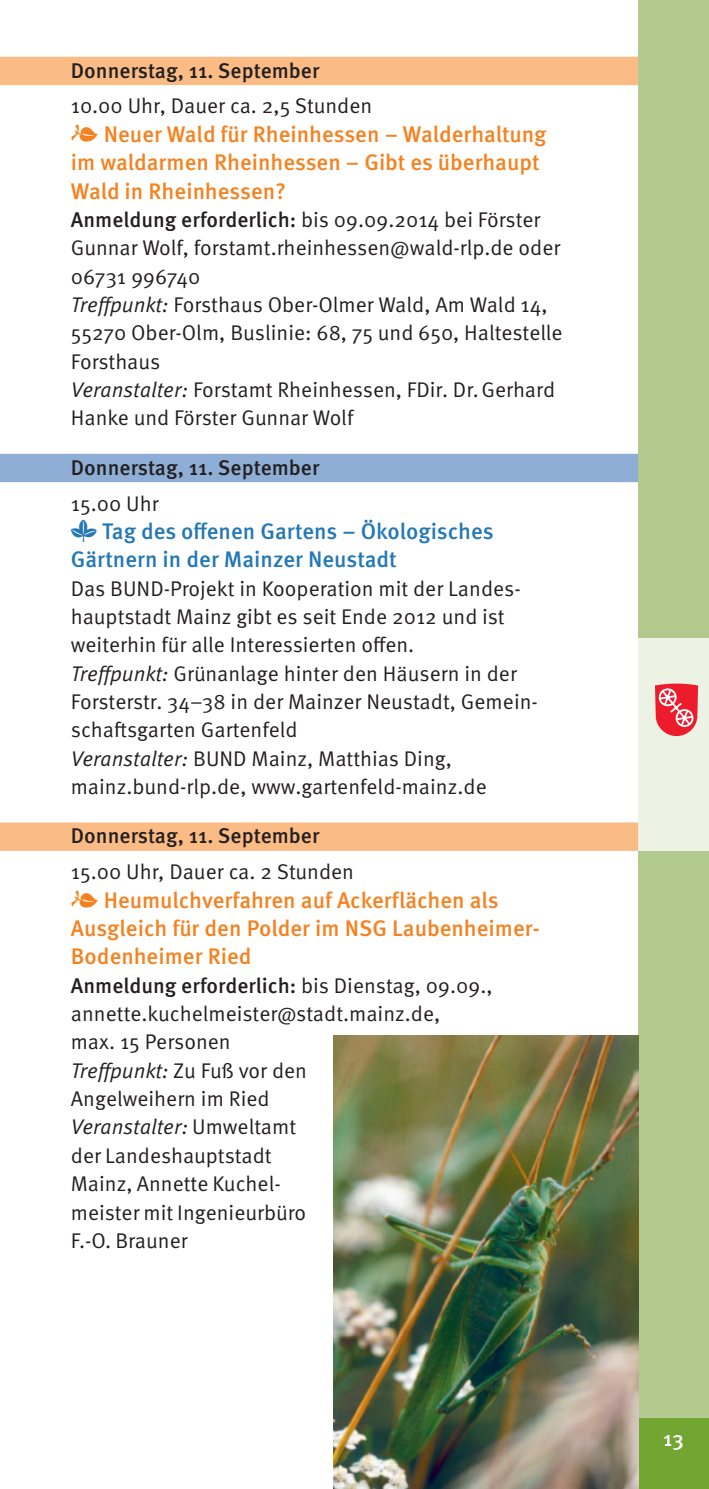
<style>
.page{position:relative;width:709px;height:1489px;background:#fff}
.page>*{position:absolute;margin:0;border:0;box-sizing:border-box;transform-origin:0 0}
.t1{font:500 22.5px/28.2px "Meta Pro";color:#f58220}
.t2{font:500 22.5px/28.2px "Meta Pro";color:#2378b5}
.t3{font:21.25px/28.2px "Meta Pro Norm";color:#231f20}
.t4{font:500 21.25px "Meta Pro";color:#231f20}
.t5{font:21.25px "Meta Pro Norm Ita";color:#231f20}
.t6{font:500 21.25px "Meta Pro";color:#fff}
.s1{font-family:"Meta Pro";font-weight:500}
.s2{font-family:"Meta Pro Norm Ita"}
.s3{font-family:"Meta Pro Norm";font-weight:400}
.s4{font-family:"Meta Pro Norm"}
</style>
<div class="page">
<div style="left:638px;top:0;width:71px;height:1488px;background:#b2ca8e"></div>
<div style="left:638px;top:1417px;width:71px;height:71px;background:#73a532"></div>
<div style="left:638px;top:638px;width:71px;height:212px;background:#edf3e4"></div>
<svg style="left:655px;top:683px;width:43px;height:53px;background:#f05a65"></svg>
<div style="left:0;top:57px;width:638px;height:28px;background:#fbbb85"></div>
<div style="left:0;top:454px;width:638px;height:28px;background:#8eaed6"></div>
<div style="left:0;top:822px;width:638px;height:28px;background:#fbbb85"></div>
<img style="left:333px;top:1035px;width:305px;height:453px">
<p class="t4" style="left:71px;top:54px;width:250px">Donnerstag, 11. September</p>
<p class="t3" style="left:71px;top:91px;width:303px">10.00 Uhr, Dauer ca. 2,5 Stunden</p>
<p class="t1" style="left:71px;top:118px;width:477px">• Neuer Wald für Rheinhessen – Walderhaltung im waldarmen Rheinhessen – Gibt es überhaupt<br>Wald in Rheinhessen?</p>
<p class="t3" style="left:71px;top:204px;width:493px"><span class="s1">Anmeldung erforderlich:</span> bis 09.09.2014 bei Förster Gunnar Wolf, forstamt.rheinhessen@wald-rlp.de oder 06731 996740<br><span class="s2">Treffpunkt:</span> Forsthaus Ober-Olmer Wald, Am Wald 14, 55270 Ober-Olm, Buslinie: 68, 75 und 650, Haltestelle Forsthaus<br><span class="s2">Veranstalter:</span> Forstamt Rheinhessen, FDir. Dr.Gerhard Hanke und Förster Gunnar Wolf</p>
<p class="t4" style="left:71px;top:451px;width:250px">Donnerstag, 11. September</p>
<p class="t3" style="left:71px;top:487px;width:89px">15.00 Uhr</p>
<p class="t2" style="left:71px;top:515px;width:424px">• Tag des offenen Gartens – Ökologisches<br>Gärtnern in der Mainzer Neustadt</p>
<p class="t3" style="left:71px;top:572px;width:468px">Das BUND-Projekt in Kooperation mit der Landes&shy;hauptstadt Mainz gibt es seit Ende 2012 und ist weiterhin für alle Interessierten offen.<br><span class="s2">Treffpunkt:</span> Grünanlage hinter den Häusern in der Forsterstr. 34–38 in der Mainzer Neustadt, Gemein&shy;schaftsgarten Gartenfeld<br><span class="s2">Veranstalter:</span> BUND Mainz, Matthias Ding, mainz.bund-rlp.de, www.gartenfeld-mainz.de</p>
<p class="t4" style="left:71px;top:819px;width:250px">Donnerstag, 11. September</p>
<p class="t3" style="left:71px;top:856px;width:285px">15.00 Uhr, Dauer ca. 2 Stunden</p>
<p class="t1" style="left:71px;top:884px;width:470px">• Heumulchverfahren auf Ackerflächen als<br>Ausgleich für den Polder im NSG Laubenheimer-<br>Bodenheimer Ried</p>
<p class="t4" style="left:71px;top:968px;width:423px">Anmeldung erforderlich: <span class="s3">bis Dienstag, 09.09.,</span></p>
<p class="t3" style="left:71px;top:998px;width:371px">annette.kuchelmeister@stadt.mainz.de, max. 15 Personen</p>
<p class="t5" style="left:71px;top:1054px;width:238px">Treffpunkt: <span class="s4">Zu Fuß vor den</span></p>
<p class="t3" style="left:71px;top:1083px;width:200px">Angelweihern im Ried</p>
<p class="t5" style="left:71px;top:1110px;width:227px">Veranstalter: <span class="s4">Umweltamt</span></p>
<p class="t3" style="left:71px;top:1139px;width:237px">der Landeshauptstadt<br>Mainz, Annette Kuchel&shy;meister mit Ingenieurbüro<br>F.-O. Brauner</p>
<p class="t6" style="left:663px;top:1422px;width:22px">13</p>
</div>
